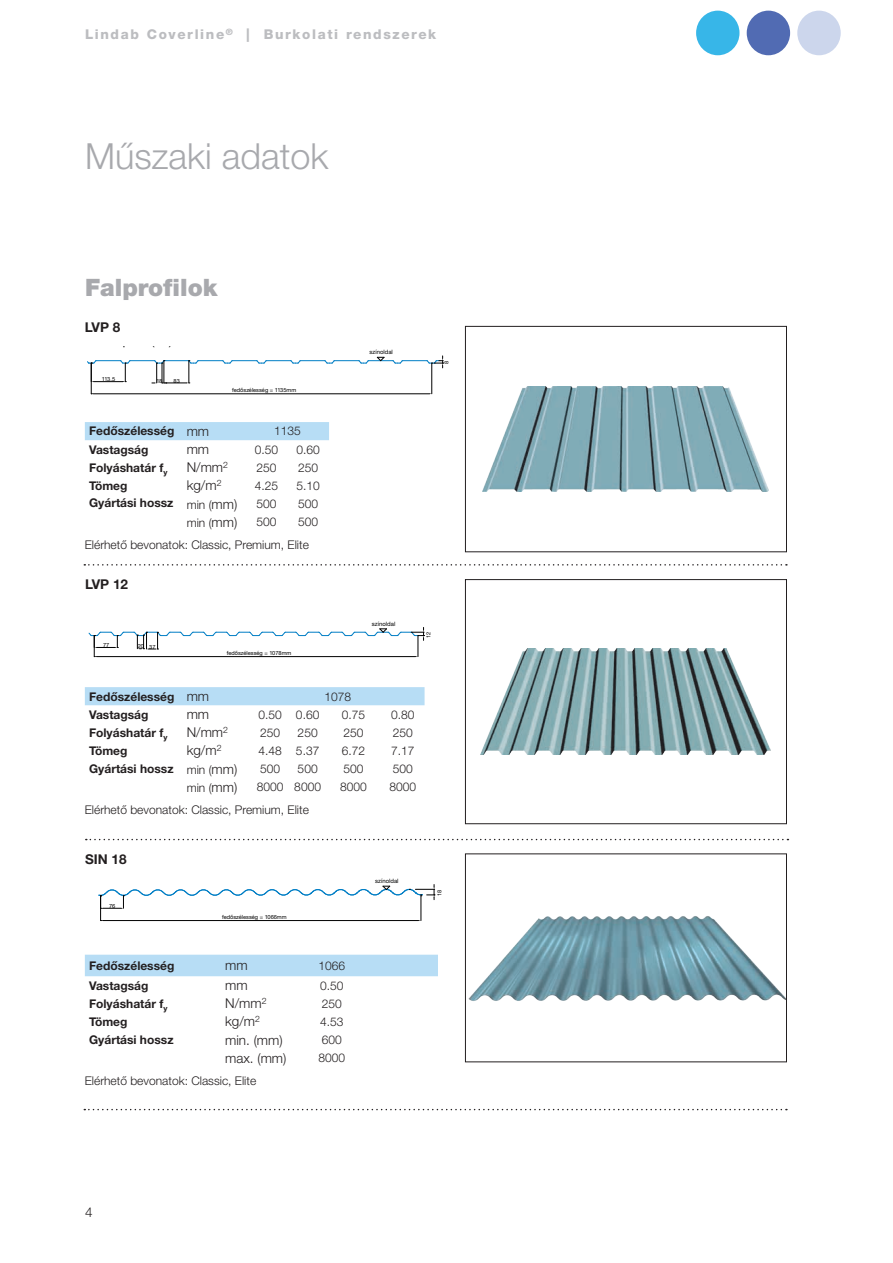
<style>
.page{position:relative;width:893px;height:1263px;background:#fff}
.page>*{position:absolute;margin:0;border:0;box-sizing:border-box;transform-origin:0 0}
.t1{font:300 36px "Helvetica Neue LT Pro";color:#a8a9ad}
.t2{font:900 24px "Helvetica Neue LT Pro";color:#a8a9ad}
.t3{font:300 13.5px "Helvetica Neue LT Pro";color:#231f20}
.t4{font:800 13.5px "Helvetica Neue LT Std";letter-spacing:.12em;color:#bcbdc0}
.t5{font:700 13.5px "Helvetica Neue LT Pro";color:#231f20}
.t6{font:300 12px/22.8px "Helvetica Neue LT Pro";color:#231f20}
.t7{font:700 12px "Helvetica Neue LT Pro";color:#231f20}
.t8{font:6px "Helvetica Neue CE";color:#000}
.t9{font:5.7px "Helvetica Neue CE";color:#000}
.s1{font-weight:300;font-size:13.5px}
.s2{font-weight:300}
.s3{font-size:13.5px}
</style>
<div class="page">
<svg style="left:86px;top:839px;width:702px;height:1px"></svg>
<svg style="left:84px;top:1109px;width:703px;height:1px"></svg>
<svg style="left:84px;top:564px;width:703px;height:2px"></svg>
<img style="left:468px;top:916px;width:317px;height:85px">
<div style="left:465px;top:854px;width:322px;height:208px;border:1px solid #231f20"></div>
<div style="left:85px;top:955px;width:353px;height:21px;background:#b7ddf5"></div>
<img style="left:483px;top:386px;width:286px;height:106px">
<div style="left:465px;top:326px;width:322px;height:226px;border:1px solid #231f20"></div>
<div style="left:85px;top:422px;width:244px;height:18px;background:#b7ddf5"></div>
<img style="left:481px;top:649px;width:290px;height:105px">
<div style="left:465px;top:579px;width:322px;height:245px;border:1px solid #231f20"></div>
<div style="left:85px;top:687px;width:340px;height:18px;background:#b7ddf5"></div>
<hr style="left:431px;top:363px;width:1px;height:31px;background:#000">
<hr style="left:91px;top:363px;width:1px;height:31px;background:#000">
<hr style="left:94px;top:393px;width:335px;height:1px;background:#000">
<svg style="left:87px;top:356px;width:357px;height:28px"></svg>
<svg style="left:98px;top:884px;width:337px;height:37px"></svg>
<svg style="left:88px;top:627px;width:337px;height:31px"></svg>
<div style="left:696px;top:11px;width:43px;height:44px;background:#37b6e8;border-radius:50%"></div>
<div style="left:747px;top:11px;width:43px;height:44px;background:#516bb3;border-radius:50%"></div>
<div style="left:797px;top:11px;width:44px;height:44px;background:#ccd6ec;border-radius:50%"></div>
<p class="t4" style="left:85px;top:27px;width:353px">Lindab Coverline<sup>®</sup> | Burkolati rendszerek</p>
<h1 class="t1" style="left:85px;top:134px;width:245px">Műszaki adatok</h1>
<h2 class="t2" style="left:85px;top:273px;width:134px">Falprofilok</h2>
<p class="t5" style="left:85px;top:318px;width:37px">LVP 8</p>
<p class="t9" style="left:102px;top:376px;width:15px">113.5</p>
<p class="t9" style="left:156px;top:377px;width:7px">18</p>
<p class="t9" style="left:174px;top:377px;width:8px">83</p>
<p class="t9" style="left:232px;top:386px;width:65px">fedőszélesség = 1135mm</p>
<p class="t7" style="left:89px;top:424px;width:122px">Fedőszélesség <span class="s1">mm</span></p>
<p class="t6" style="left:274px;top:419px;width:28px">1135</p>
<p class="t7" style="left:89px;top:442px;width:61px">Vastagság</p>
<p class="t3" style="left:187px;top:441px;width:24px">mm</p>
<p class="t6" style="left:255px;top:438px;width:25px">0.50</p>
<p class="t6" style="left:296px;top:438px;width:25px">0.60</p>
<p class="t7" style="left:89px;top:460px;width:80px">Folyáshatár f<sub>y</sub></p>
<p class="t3" style="left:187px;top:459px;width:43px">N/mm<sup>2</sup></p>
<p class="t6" style="left:256px;top:456px;width:22px">250</p>
<p class="t6" style="left:298px;top:456px;width:22px">250</p>
<p class="t7" style="left:89px;top:478px;width:40px">Tömeg</p>
<p class="t3" style="left:187px;top:477px;width:36px">kg/m<sup>2</sup></p>
<p class="t6" style="left:255px;top:474px;width:25px">4.25</p>
<p class="t6" style="left:296px;top:474px;width:25px">5.10</p>
<p class="t7" style="left:89px;top:496px;width:150px">Gyártási hossz <span class="s2">min (</span><span class="s1">mm)</span></p>
<p class="t6" style="left:256px;top:492px;width:22px">500</p>
<p class="t6" style="left:298px;top:492px;width:22px">500</p>
<p class="t6" style="left:187px;top:511px;width:52px">min (<span class="s3">mm)</span></p>
<p class="t6" style="left:256px;top:510px;width:22px">500</p>
<p class="t6" style="left:85px;top:510px;width:235px;text-indent:213px">500<br>Elérhető bevonatok: Classic, Premium, Elite</p>
<p class="t5" style="left:85px;top:576px;width:45px">LVP 12</p>
<p class="t9" style="left:103px;top:642px;width:8px">77</p>
<p class="t9" style="left:149px;top:643px;width:8px">37</p>
<p class="t9" style="left:138px;top:643px;width:8px">20</p>
<p class="t9" style="left:227px;top:649px;width:66px">fedőszélesség = 1078mm</p>
<p class="t8" style="left:369px;top:349px;width:25px">színoldal</p>
<p class="t9" style="left:443px;top:364px;width:5px;rotate:-90deg">8</p>
<p class="t8" style="left:372px;top:620px;width:25px">színoldal</p>
<p class="t9" style="left:425px;top:638px;width:7px;rotate:-90deg">12</p>
<p class="t7" style="left:89px;top:689px;width:122px">Fedőszélesség <span class="s1">mm</span></p>
<p class="t6" style="left:324px;top:684px;width:28px">1078</p>
<p class="t7" style="left:89px;top:707px;width:61px">Vastagság</p>
<p class="t3" style="left:187px;top:706px;width:24px">mm</p>
<p class="t6" style="left:258px;top:703px;width:62px">0.50 0.60</p>
<p class="t6" style="left:342px;top:703px;width:25px">0.75</p>
<p class="t6" style="left:391px;top:703px;width:25px">0.80</p>
<p class="t7" style="left:89px;top:725px;width:80px">Folyáshatár f<sub>y</sub></p>
<p class="t3" style="left:187px;top:724px;width:43px">N/mm<sup>2</sup></p>
<p class="t6" style="left:260px;top:721px;width:22px">250</p>
<p class="t6" style="left:298px;top:721px;width:22px">250</p>
<p class="t6" style="left:344px;top:721px;width:22px">250</p>
<p class="t6" style="left:393px;top:721px;width:22px">250</p>
<p class="t7" style="left:89px;top:743px;width:40px">Tömeg</p>
<p class="t3" style="left:187px;top:742px;width:36px">kg/m<sup>2</sup></p>
<p class="t6" style="left:258px;top:739px;width:62px">4.48 5.37</p>
<p class="t6" style="left:342px;top:739px;width:25px">6.72</p>
<p class="t6" style="left:391px;top:739px;width:25px">7.17</p>
<p class="t7" style="left:89px;top:761px;width:150px">Gyártási hossz <span class="s2">min (</span><span class="s1">mm)</span></p>
<p class="t6" style="left:260px;top:757px;width:22px">500</p>
<p class="t6" style="left:298px;top:757px;width:22px">500</p>
<p class="t6" style="left:344px;top:757px;width:22px">500</p>
<p class="t6" style="left:393px;top:757px;width:22px">500</p>
<p class="t6" style="left:187px;top:776px;width:52px">min (<span class="s3">mm)</span></p>
<p class="t6" style="left:257px;top:775px;width:66px">8000 8000</p>
<p class="t6" style="left:340px;top:775px;width:28px">8000</p>
<p class="t6" style="left:389px;top:775px;width:28px">8000</p>
<p class="t6" style="left:85px;top:798px;width:226px">Elérhető bevonatok: Classic, Premium, Elite</p>
<p class="t5" style="left:85px;top:850px;width:43px">SIN 18</p>
<p class="t9" style="left:109px;top:902px;width:7px">76</p>
<p class="t9" style="left:222px;top:913px;width:66px">fedőszélesség = 1066mm</p>
<p class="t8" style="left:375px;top:877px;width:25px">színoldal</p>
<p class="t9" style="left:436px;top:896px;width:7px;rotate:-90deg">18</p>
<p class="t7" style="left:89px;top:958px;width:87px">Fedőszélesség</p>
<p class="t3" style="left:225px;top:957px;width:24px">mm</p>
<p class="t6" style="left:318px;top:954px;width:28px">1066</p>
<p class="t7" style="left:89px;top:978px;width:61px">Vastagság</p>
<p class="t3" style="left:225px;top:977px;width:24px">mm</p>
<p class="t6" style="left:320px;top:974px;width:25px">0.50</p>
<p class="t7" style="left:89px;top:996px;width:80px">Folyáshatár f<sub>y</sub></p>
<p class="t3" style="left:225px;top:995px;width:43px">N/mm<sup>2</sup></p>
<p class="t6" style="left:322px;top:992px;width:22px">250</p>
<p class="t7" style="left:89px;top:1014px;width:40px">Tömeg</p>
<p class="t3" style="left:225px;top:1013px;width:36px">kg/m<sup>2</sup></p>
<p class="t6" style="left:320px;top:1010px;width:25px">4.53</p>
<p class="t7" style="left:89px;top:1032px;width:86px">Gyártási hossz</p>
<p class="t3" style="left:225px;top:1031px;width:59px">min. (mm)</p>
<p class="t6" style="left:322px;top:1028px;width:22px">600</p>
<p class="t3" style="left:225px;top:1050px;width:63px">max. (mm)</p>
<p class="t6" style="left:318px;top:1046px;width:28px">8000</p>
<p class="t6" style="left:85px;top:1069px;width:173px">Elérhető bevonatok: Classic, Elite</p>
<p class="t3" style="left:85px;top:1204px;width:9px">4</p>
</div>
